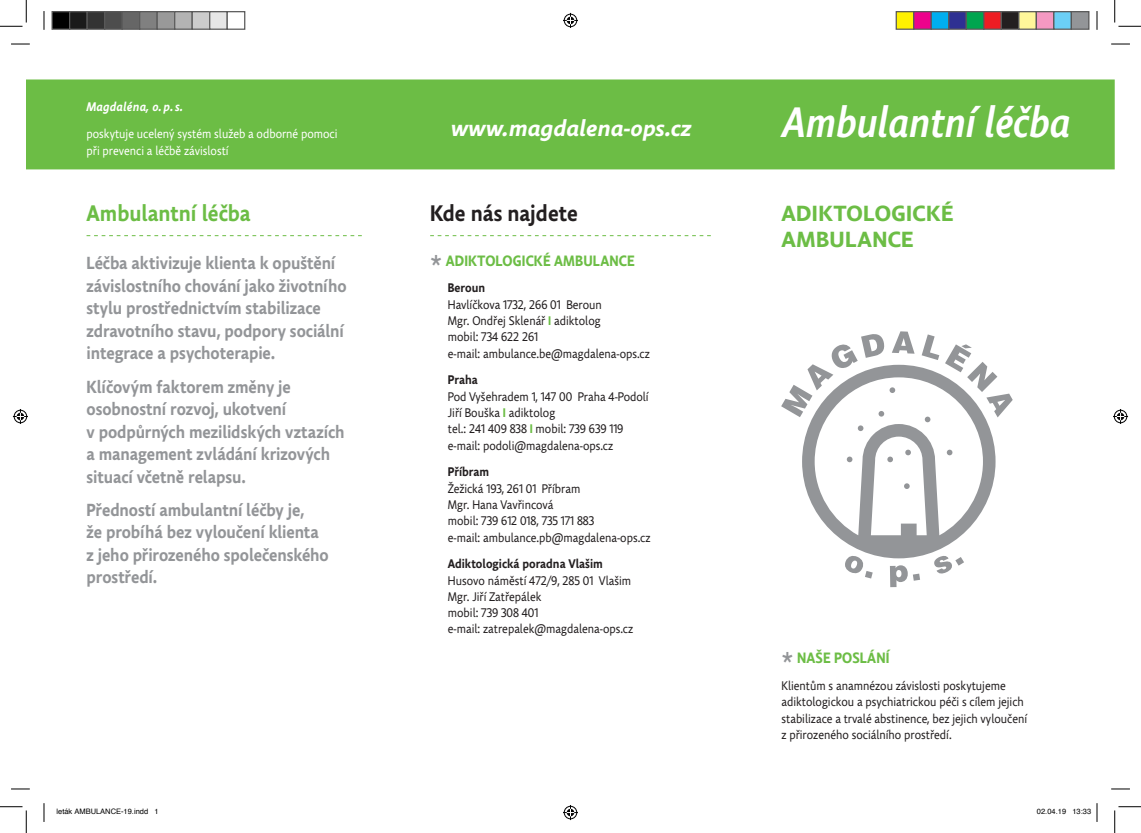
<style>
.page{position:relative;width:1141px;height:833px;background:#fff}
.page>*{position:absolute;margin:0;border:0;box-sizing:border-box;transform-origin:0 0}
.t1{font:italic 500 42.5px "Comenia Sans Cond";color:#fff}
.t2{font:italic 700 22.5px "Comenia Sans";color:#fff}
.t3{font:700 22.5px "Comenia Sans";color:#6cbd45;scale:.9 1}
.t4{font:700 22.5px "Comenia Sans";color:#231f20;scale:.9 1}
.t5{font:700 21.88px/26.2px "Comenia Sans";letter-spacing:.02em;color:#6cbd45}
.t6{font:700 17.5px/22.5px "Comenia Sans";letter-spacing:-.005em;color:#939598;scale:.9 1}
.t7{font:700 15px "Comenia Sans";letter-spacing:.01em;color:#6cbd45;scale:.9 1}
.t8{font:12.5px/16.2px "Comenia Sans";color:#231f20;scale:.9 1}
.t9{font:12.5px/16.2px "Comenia Sans";color:#fff;scale:.9 1}
.t10{font:700 12.5px "Comenia Sans";color:#231f20;scale:.9 1}
.t11{font:italic 700 12.5px "Comenia Sans";letter-spacing:.02em;color:#fff;scale:.9 1}
.t12{font:7.5px "Helvetica";color:#000}
.s1{font-weight:700;color:#6cbd45}
</style>
<div class="page">
<div style="left:26px;top:80px;width:1087px;height:89px;background:#6cbd45"></div>
<div style="left:26px;top:79px;width:1088px;height:90px;border:1px solid #6cbd45"></div>
<svg style="left:781px;top:331px;width:231px;height:255px"></svg>
<svg style="left:430px;top:235px;width:280px;height:1px"></svg>
<svg style="left:86px;top:235px;width:276px;height:1px"></svg>
<svg style="left:11px;top:43px;width:19px;height:2px"></svg>
<svg style="left:1111px;top:43px;width:18px;height:2px"></svg>
<svg style="left:11px;top:788px;width:19px;height:1px"></svg>
<svg style="left:1111px;top:788px;width:18px;height:1px"></svg>
<svg style="left:43px;top:11px;width:2px;height:19px"></svg>
<svg style="left:43px;top:803px;width:2px;height:18px"></svg>
<svg style="left:1096px;top:11px;width:1px;height:19px"></svg>
<svg style="left:0;top:0;width:27px;height:27px"></svg>
<svg style="left:0;top:806px;width:27px;height:26px"></svg>
<svg style="left:1114px;top:0;width:26px;height:27px"></svg>
<svg style="left:1114px;top:806px;width:26px;height:26px"></svg>
<svg style="left:563px;top:13px;width:15px;height:15px"></svg>
<svg style="left:563px;top:805px;width:15px;height:14px"></svg>
<svg style="left:13px;top:409px;width:15px;height:15px"></svg>
<svg style="left:1113px;top:409px;width:14px;height:15px"></svg>
<div style="left:52px;top:12px;width:18px;height:17px;background:#000"></div>
<div style="left:51px;top:11px;width:19px;height:19px;border:1px solid #595959"></div>
<div style="left:70px;top:12px;width:17px;height:17px;background:#1a1a1a"></div>
<div style="left:69px;top:11px;width:19px;height:19px;border:1px solid #595959"></div>
<div style="left:87px;top:12px;width:18px;height:17px;background:#333"></div>
<div style="left:86px;top:11px;width:19px;height:19px;border:1px solid #595959"></div>
<div style="left:105px;top:12px;width:17px;height:17px;background:#4d4d4d"></div>
<div style="left:104px;top:11px;width:19px;height:19px;border:1px solid #595959"></div>
<div style="left:122px;top:12px;width:18px;height:17px;background:#666"></div>
<div style="left:121px;top:11px;width:19px;height:19px;border:1px solid #595959"></div>
<div style="left:140px;top:12px;width:17px;height:17px;background:#808080"></div>
<div style="left:139px;top:11px;width:19px;height:19px;border:1px solid #595959"></div>
<div style="left:157px;top:12px;width:18px;height:17px;background:#999"></div>
<div style="left:156px;top:11px;width:19px;height:19px;border:1px solid #595959"></div>
<div style="left:175px;top:12px;width:17px;height:17px;background:#b3b3b3"></div>
<div style="left:174px;top:11px;width:19px;height:19px;border:1px solid #595959"></div>
<div style="left:192px;top:12px;width:18px;height:17px;background:#ccc"></div>
<div style="left:191px;top:11px;width:19px;height:19px;border:1px solid #595959"></div>
<div style="left:210px;top:12px;width:17px;height:17px;background:#e6e6e6"></div>
<div style="left:209px;top:11px;width:19px;height:19px;border:1px solid #595959"></div>
<div style="left:226px;top:11px;width:19px;height:19px;border:1px solid #595959"></div>
<div style="left:896px;top:12px;width:17px;height:17px;background:#fff101"></div>
<div style="left:895px;top:11px;width:19px;height:19px;border:1px solid #595959"></div>
<div style="left:913px;top:12px;width:18px;height:17px;background:#ed028c"></div>
<div style="left:913px;top:11px;width:18px;height:19px;border:1px solid #595959"></div>
<div style="left:931px;top:12px;width:17px;height:17px;background:#00aeef"></div>
<div style="left:930px;top:11px;width:19px;height:19px;border:1px solid #595959"></div>
<div style="left:948px;top:12px;width:18px;height:17px;background:#2e3092"></div>
<div style="left:948px;top:11px;width:18px;height:19px;border:1px solid #595959"></div>
<div style="left:966px;top:12px;width:17px;height:17px;background:#00a54f"></div>
<div style="left:965px;top:11px;width:19px;height:19px;border:1px solid #595959"></div>
<div style="left:983px;top:12px;width:18px;height:17px;background:#ee1d23"></div>
<div style="left:983px;top:11px;width:18px;height:19px;border:1px solid #595959"></div>
<div style="left:1001px;top:12px;width:17px;height:17px;background:#231f20"></div>
<div style="left:1000px;top:11px;width:19px;height:19px;border:1px solid #595959"></div>
<div style="left:1018px;top:12px;width:18px;height:17px;background:#fff79a"></div>
<div style="left:1018px;top:11px;width:18px;height:19px;border:1px solid #595959"></div>
<div style="left:1036px;top:12px;width:17px;height:17px;background:#f499c2"></div>
<div style="left:1035px;top:11px;width:19px;height:19px;border:1px solid #595959"></div>
<div style="left:1053px;top:12px;width:18px;height:17px;background:#6bcff6"></div>
<div style="left:1053px;top:11px;width:18px;height:19px;border:1px solid #595959"></div>
<div style="left:1071px;top:12px;width:17px;height:17px;background:#939598"></div>
<div style="left:1070px;top:11px;width:19px;height:19px;border:1px solid #595959"></div>
<svg style="left:1096px;top:803px;width:1px;height:18px"></svg>
<p class="t11" style="left:86px;top:99px;width:109px">Magdaléna, o. p. s.</p>
<p class="t9" style="left:86px;top:126px;width:280px">poskytuje ucelený systém služeb a odborné pomoci při prevenci a léčbě závislostí</p>
<h2 class="t3" style="left:86px;top:199px;width:184px">Ambulantní léčba</h2>
<h3 class="t6" style="left:86px;top:252px;width:290px">Léčba aktivizuje klienta k opuštění závislostního chování jako životního stylu prostřednictvím stabilizace zdravotního stavu, podpory sociální integrace a psychoterapie.</h3>
<h3 class="t6" style="left:86px;top:375px;width:288px">Klíčovým faktorem změny je osobnostní rozvoj, ukotvení<br>v podpůrných mezilidských vztazích a management zvládání krizových situací včetně relapsu.</h3>
<h3 class="t6" style="left:86px;top:498px;width:271px">Předností ambulantní léčby je,<br>že probíhá bez vyloučení klienta z jeho přirozeného společenského prostředí.</h3>
<h2 class="t2" style="left:451px;top:114px;width:242px">www.magdalena-ops.cz</h2>
<h2 class="t4" style="left:430px;top:199px;width:165px">Kde nás najdete</h2>
<p class="t7" style="left:446px;top:250px;width:211px">ADIKTOLOGICKÉ AMBULANCE</p>
<p class="t10" style="left:448px;top:280px;width:43px">Beroun</p>
<p class="t8" style="left:448px;top:296px;width:226px">Havlíčkova 1732, 266 01 Beroun<br>Mgr. Ondřej Sklenář <span class="s1">I</span> adiktolog<br>mobil: 734 622 261<br>e-mail: ambulance.be@magdalena-ops.cz</p>
<p class="t10" style="left:448px;top:372px;width:35px">Praha</p>
<p class="t8" style="left:448px;top:388px;width:225px">Pod Vyšehradem 1, 147 00 Praha 4-Podolí Jiří Bouška <span class="s1">I</span> adiktolog<br>tel.: 241 409 838 <span class="s1">I</span> mobil: 739 639 119 e-mail: podoli@magdalena-ops.cz</p>
<p class="t10" style="left:448px;top:464px;width:47px">Příbram</p>
<p class="t8" style="left:448px;top:480px;width:226px">Žežická 193, 261 01 Příbram<br>Mgr. Hana Vavřincová<br>mobil: 739 612 018, 735 171 883<br>e-mail: ambulance.pb@magdalena-ops.cz</p>
<p class="t10" style="left:448px;top:555px;width:174px">Adiktologická poradna Vlašim</p>
<p class="t8" style="left:448px;top:572px;width:207px">Husovo náměstí 472/9, 285 01 Vlašim<br>Mgr. Jiří Zatřepálek<br>mobil: 739 308 401<br>e-mail: zatrepalek@magdalena-ops.cz</p>
<h1 class="t1" style="left:782px;top:95px;width:289px">Ambulantní léčba</h1>
<h3 class="t5" style="left:781px;top:200px;width:173px">ADIKTOLOGICKÉ<br>AMBULANCE</h3>
<p class="t7" style="left:797px;top:648px;width:104px">NAŠE POSLÁNÍ</p>
<p class="t8" style="left:781px;top:677px;width:274px">Klientům s anamnézou závislosti poskytujeme adiktologickou a psychiatrickou péči s cílem jejich stabilizace a trvalé abstinence, bez jejich vyloučení z přirozeného sociálního prostředí.</p>
<p class="t12" style="left:56px;top:805px;width:104px">leták AMBULANCE-19.indd 1</p>
<p class="t12" style="left:1036px;top:805px;width:56px">02.04.19 13:33</p>
</div>
